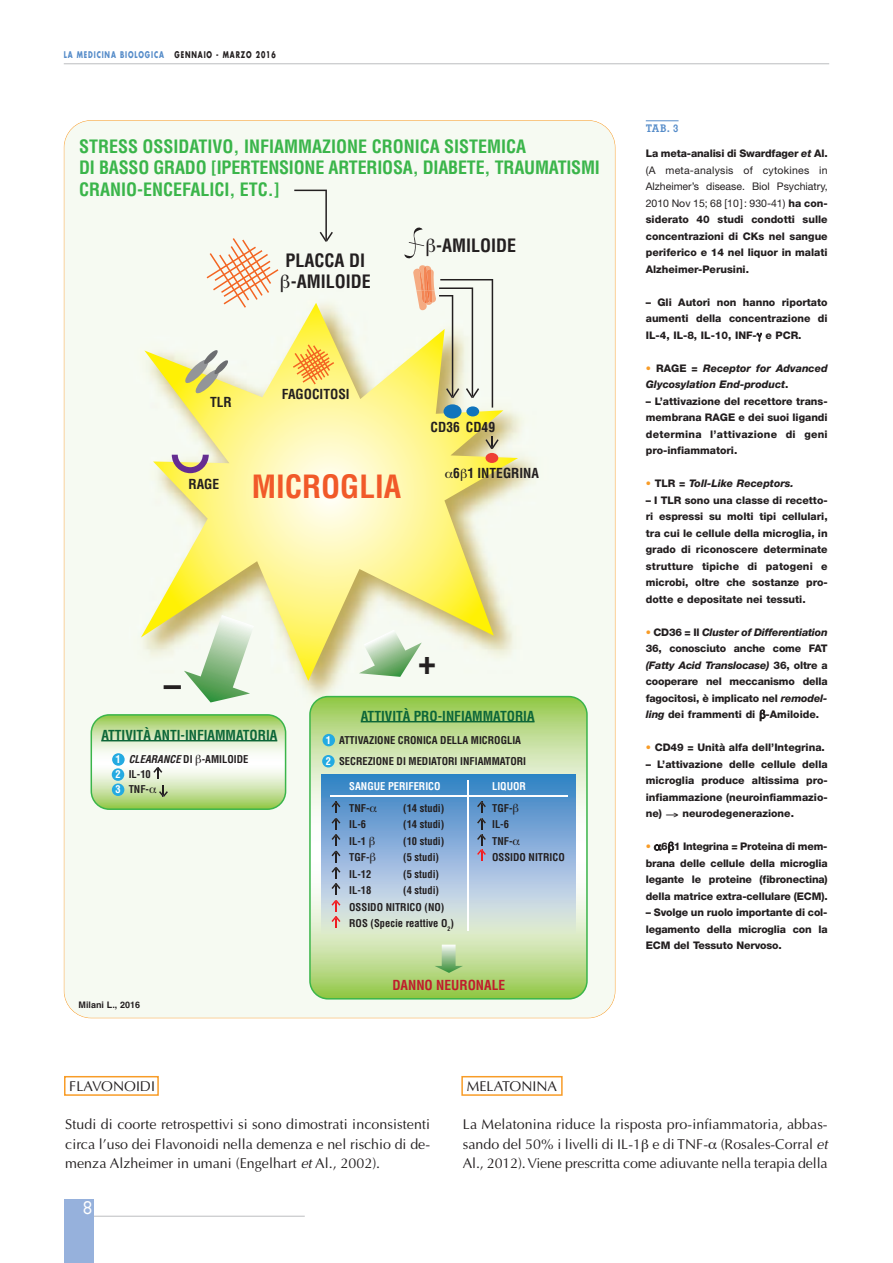
<style>
.page{position:relative;width:893px;height:1263px;background:#fff}
.page>*{position:absolute;margin:0;border:0;box-sizing:border-box;transform-origin:0 0}
.t1{font:700 condensed 34.5px "Helvetica";color:#231f20}
.t2{font:700 condensed 31.2px "Helvetica";color:#f15929}
.t3{font:700 condensed 18px/21.6px "Helvetica";color:#3ab54a}
.t4{font:700 condensed 18px/21.6px "Helvetica";color:#231f20}
.t5{font:500 18px "Memphis";color:#fff}
.t6{font:14.25px/19.2px "Optima";color:#231f20;text-align:justify}
.t7{font:700 condensed 13.5px "Helvetica";color:#0c6638}
.t8{font:700 condensed 13.5px "Helvetica";color:#231f20}
.t9{font:700 condensed 13.5px "Helvetica";color:#bf1d2c}
.t10{font:800 10.5px/16.5px "Helvetica Neue";color:#231f20;text-align:justify}
.t11{font:700 condensed 10.5px/16.5px "Helvetica";color:#231f20}
.t12{font:italic 800 10.5px/16.5px "Helvetica Neue";color:#231f20}
.t13{font:700 condensed 10.5px "Helvetica";color:#fff}
.t14{font:700 10.5px "Memphis";color:#568cc9}
.t15{font:700 9px "Futura";letter-spacing:.135em;color:#568cc9;scale:.7 1}
.t16{font:700 9px "Helvetica";color:#231f20}
.s1{color:#231f20}
.s2{color:#fff}
.s3{font-style:italic}
.s4{font-weight:400}
.s5{font-style:normal;color:#f89c27}
.s6{font-style:normal}
.s7{color:#f89c27}
</style>
<div class="page">
<hr style="left:85px;top:1216px;width:220px;height:1px;background:#bcbdc0">
<div style="left:64px;top:1199px;width:30px;height:64px;background:#96b1dc"></div>
<hr style="left:64px;top:64px;width:765px;height:1px;background:#bcbdc0">
<div style="left:64px;top:1076px;width:95px;height:20px;border:2px solid #f89c27"></div>
<div style="left:461px;top:1076px;width:102px;height:20px;border:2px solid #f89c27"></div>
<div style="left:64px;top:121px;width:551px;height:897px;background:#f6faf2;border-radius:27px"></div>
<svg style="left:141px;top:303px;width:377px;height:378px"></svg>
<svg style="left:184px;top:615px;width:70px;height:87px"></svg>
<svg style="left:359px;top:630px;width:63px;height:47px"></svg>
<svg style="left:309px;top:696px;width:279px;height:303px;background:#bddc95"></svg>
<svg style="left:361px;top:721px;width:173px;height:1px"></svg>
<img style="left:321px;top:774px;width:255px;height:159px">
<hr style="left:330px;top:795px;width:238px;height:2px;background:#fff">
<svg style="left:434px;top:945px;width:29px;height:28px"></svg>
<hr style="left:467px;top:780px;width:1px;height:150px;background:#fff">
<svg style="left:477px;top:801px;width:9px;height:60px"></svg>
<svg style="left:331px;top:801px;width:9px;height:127px"></svg>
<div style="left:323px;top:734px;width:12px;height:12px;background:#24aae1;border-radius:50%"></div>
<div style="left:322px;top:755px;width:13px;height:12px;background:#24aae1;border-radius:50%"></div>
<svg style="left:293px;top:344px;width:41px;height:40px;background:#fac757"></svg>
<svg style="left:184px;top:349px;width:45px;height:46px"></svg>
<svg style="left:172px;top:455px;width:37px;height:18px"></svg>
<div style="left:444px;top:404px;width:18px;height:14px;background:#1074bc;border-radius:50%"></div>
<div style="left:466px;top:406px;width:13px;height:10px;background:#1074bc;border-radius:50%"></div>
<div style="left:486px;top:453px;width:12px;height:10px;background:#ee3e35;border-radius:50%"></div>
<svg style="left:485px;top:436px;width:14px;height:13px"></svg>
<svg style="left:413px;top:265px;width:80px;height:143px"></svg>
<hr style="left:646px;top:121px;width:33px;height:1px;background:#568cc9">
<svg style="left:207px;top:190px;width:126px;height:118px"></svg>
<svg style="left:445px;top:472px;width:8px;height:6px"></svg>
<svg style="left:461px;top:469px;width:6px;height:12px"></svg>
<svg style="left:370px;top:806px;width:7px;height:6px"></svg>
<svg style="left:370px;top:836px;width:5px;height:11px"></svg>
<svg style="left:370px;top:853px;width:6px;height:11px"></svg>
<svg style="left:513px;top:803px;width:6px;height:11px"></svg>
<svg style="left:513px;top:839px;width:7px;height:6px"></svg>
<svg style="left:91px;top:714px;width:195px;height:96px"></svg>
<svg style="left:404px;top:227px;width:21px;height:32px"></svg>
<p class="t15" style="left:64px;top:51px;width:304px">LA MEDICINA BIOLOGICA <span class="s1">GENNAIO - MARZO 2016</span></p>
<h3 class="t3" style="left:79px;top:136px;width:522px">STRESS OSSIDATIVO, INFIAMMAZIONE CRONICA SISTEMICA<br>DI BASSO GRADO [IPERTENSIONE ARTERIOSA, DIABETE, TRAUMATISMI<br>CRANIO-ENCEFALICI, ETC.]</h3>
<h3 class="t4" style="left:286px;top:250px;width:87px">PLACCA DI -AMILOIDE</h3>
<h3 class="t4" style="left:436px;top:235px;width:82px">-AMILOIDE</h3>
<p class="t8" style="left:210px;top:394px;width:23px">TLR</p>
<p class="t8" style="left:282px;top:386px;width:69px">FAGOCITOSI</p>
<p class="t8" style="left:188px;top:476px;width:32px">RAGE</p>
<h2 class="t2" style="left:252px;top:468px;width:151px">MICROGLIA</h2>
<p class="t8" style="left:431px;top:419px;width:66px">CD36 CD49</p>
<p class="t8" style="left:453px;top:466px;width:87px">6 1 INTEGRINA</p>
<h1 class="t1" style="left:164px;top:666px;width:19px">–</h1>
<h1 class="t1" style="left:418px;top:642px;width:19px">+</h1>
<p class="t7" style="left:361px;top:708px;width:175px">ATTIVITÀ PRO-INFIAMMATORIA</p>
<p class="t7" style="left:101px;top:727px;width:177px">ATTIVITÀ ANTI-INFIAMMATORIA</p>
<p class="t11" style="left:116px;top:752px;width:134px;line-height:15px"><span class="s2">1</span> <span class="s3">CLEARANCE</span> DI -AMILOIDE<br><span class="s2">2</span> IL-10<br><span class="s2">3</span> TNF-</p>
<p class="t16" style="left:79px;top:999px;width:63px">Milani L., 2016</p>
<p class="t11" style="left:326px;top:730px;width:202px;line-height:21px"><span class="s2">1</span> ATTIVAZIONE CRONICA DELLA MICROGLIA<br><span class="s2">2</span> SECREZIONE DI MEDIATORI INFIAMMATORI</p>
<p class="t13" style="left:349px;top:780px;width:93px">SANGUE PERIFERICO</p>
<p class="t13" style="left:492px;top:780px;width:35px">LIQUOR</p>
<p class="t11" style="left:349px;top:800px;width:22px">TNF-</p>
<p class="t11" style="left:403px;top:800px;width:43px">(14 studi)</p>
<p class="t11" style="left:349px;top:816px;width:18px">IL-6</p>
<p class="t11" style="left:403px;top:816px;width:43px">(14 studi)</p>
<p class="t11" style="left:349px;top:833px;width:18px">IL-1</p>
<p class="t11" style="left:403px;top:833px;width:43px">(10 studi)</p>
<p class="t11" style="left:349px;top:849px;width:22px">TGF-</p>
<p class="t11" style="left:403px;top:849px;width:37px">(5 studi)</p>
<p class="t11" style="left:349px;top:866px;width:24px">IL-12</p>
<p class="t11" style="left:403px;top:866px;width:37px">(5 studi)</p>
<p class="t11" style="left:349px;top:882px;width:24px">IL-18</p>
<p class="t11" style="left:492px;top:800px;width:74px">TGF-<br>IL-6<br>TNF-<br>OSSIDO NITRICO</p>
<p class="t11" style="left:349px;top:882px;width:106px;text-indent:54px">(4 studi)<br>OSSIDO NITRICO (NO)<br>ROS (Specie reattive O<sub>2</sub>)</p>
<p class="t9" style="left:392px;top:977px;width:114px">DANNO NEURONALE</p>
<p class="t14" style="left:646px;top:124px;width:34px">TAB. 3</p>
<p class="t10" style="left:646px;top:146px;width:183px">La meta-analisi di Swardfager <span class="s3">et</span> Al. <span class="s4">(A meta-analysis of cytokines in Alzheimer’s disease. Biol Psychiatry, 2010 Nov 15; 68 [10]: 930-41)</span> ha con&shy;siderato 40 studi condotti sulle concentrazioni di CKs nel sangue periferico e 14 nel liquor in malati Alzheimer-Perusini.</p>
<p class="t10" style="left:646px;top:295px;width:183px">– Gli Autori non hanno riportato aumenti della concentrazione di IL-4, IL-8, IL-10, INF- e PCR.</p>
<p class="t12" style="left:646px;top:361px;width:183px"><span class="s5">•</span> <span class="s6">RAGE =</span> Receptor for Advanced<br>Glycosylation End-product<span class="s6">.</span></p>
<p class="t10" style="left:646px;top:394px;width:183px">– L’attivazione del recettore trans&shy;membrana RAGE e dei suoi ligandi determina l’attivazione di geni pro-infiammatori.</p>
<p class="t12" style="left:646px;top:476px;width:150px"><span class="s5">•</span> <span class="s6">TLR =</span> Toll-Like Receptors.</p>
<p class="t10" style="left:646px;top:493px;width:183px">– I TLR sono una classe di recetto&shy;ri espressi su molti tipi cellulari, tra cui le cellule della microglia, in grado di riconoscere determinate strutture tipiche di patogeni e microbi, oltre che sostanze pro&shy;dotte e depositate nei tessuti.</p>
<p class="t10" style="left:646px;top:625px;width:183px"><span class="s7">•</span> CD36 = Il <span class="s3">Cluster of Differentiation </span>36, conosciuto anche come FAT <span class="s3">(Fatty Acid Translocase)</span> 36, oltre a cooperare nel meccanismo della fagocitosi, è implicato nel <span class="s3">remodel&shy;ling</span> dei frammenti di -Amiloide.</p>
<p class="t10" style="left:646px;top:740px;width:181px"><span class="s7">•</span> CD49 = Unità alfa dell’Integrina.</p>
<p class="t10" style="left:646px;top:757px;width:183px">– L’attivazione delle cellule della microglia produce altissima pro&shy;infiammazione (neuroinfiammazio&shy;ne) → neurodegenerazione.</p>
<p class="t10" style="left:646px;top:839px;width:183px"><span class="s7">•</span> 6 1 Integrina = Proteina di mem&shy;brana delle cellule della microglia legante le proteine (fibronectina) della matrice extra-cellulare (ECM).</p>
<p class="t10" style="left:646px;top:905px;width:183px">– Svolge un ruolo importante di col&shy;legamento della microglia con la ECM del Tessuto Nervoso.</p>
<h3 class="t6" style="left:69px;top:1076px;width:87px">FLAVONOIDI</h3>
<h3 class="t6" style="left:65px;top:1115px;width:366px">Studi di coorte retrospettivi si sono dimostrati inconsistenti circa l’uso dei Flavonoidi nella demenza e nel rischio di de&shy;menza Alzheimer in umani (Engelhart <span class="s3">et</span> Al., 2002).</h3>
<h3 class="t5" style="left:83px;top:1201px;width:10px">8</h3>
<h3 class="t6" style="left:467px;top:1076px;width:92px">MELATONINA</h3>
<h3 class="t6" style="left:463px;top:1115px;width:366px">La Melatonina riduce la risposta pro-infiammatoria, abbas&shy;sando del 50% i livelli di IL-1 e di TNF- (Rosales-Corral <span class="s3">et </span>Al., 2012).Viene prescritta come adiuvante nella terapia della</h3>
</div>
